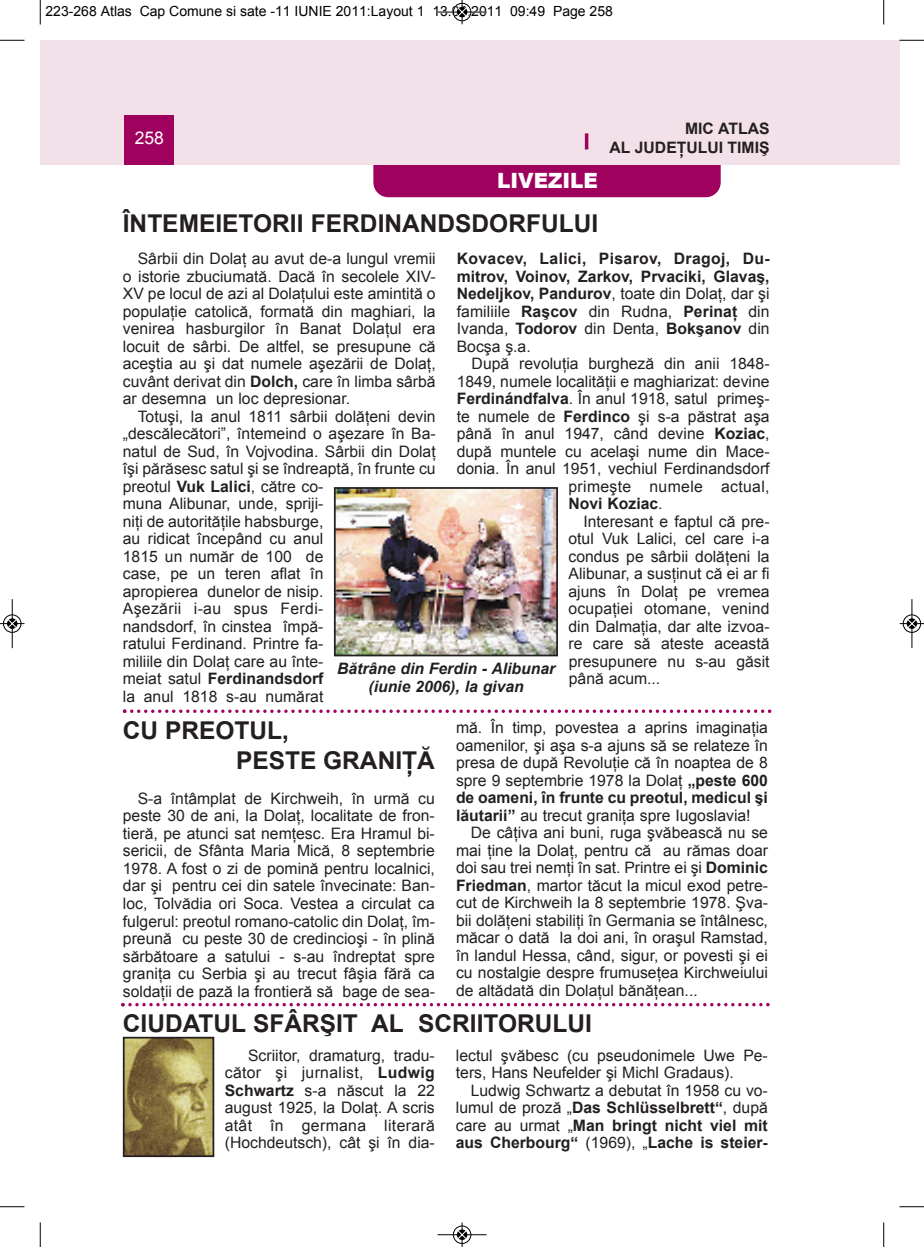
<style>
.page{position:relative;width:924px;height:1247px;background:#fff}
.page>*{position:absolute;margin:0;border:0;box-sizing:border-box;transform-origin:0 0}
.t1{font:700 24.5px/29.4px "Arial";color:#231f20}
.t2{font:900 21px "Arial";color:#fff;scale:.95 1}
.t3{font:17.5px "Arial";color:#fff}
.t4{font:15.75px/17.5px "Arial";color:#231f20;text-align:justify}
.t5{font:700 15.75px/17.5px "Arial";color:#231f20;text-align:right}
.t6{font:italic 700 15.75px/18.9px "Arial";color:#231f20;text-align:center}
.t7{font:15.75px "Arial";letter-spacing:.02em;color:#231f20}
.t8{font:14px "Arial";color:#000}
.s1{font-weight:700}
.s2{font-weight:400}
</style>
<div class="page">
<div style="left:373px;top:134px;width:348px;height:63px;background:#9e015e;border-radius:15px"></div>
<div style="left:40px;top:40px;width:844px;height:124px;background:#f3e1e9"></div>
<div style="left:125px;top:115px;width:49px;height:49px;background:#9e015e"></div>
<hr style="left:585px;top:133px;width:3px;height:16px;background:#9e015e">
<div style="left:884px;top:40px;width:15px;height:124px;background:#f3e1e9"></div>
<img style="left:337px;top:490px;width:218px;height:163px">
<div style="left:334px;top:487px;width:224px;height:169px;border:2px solid #231f20"></div>
<svg style="left:123px;top:709px;width:648px;height:4px"></svg>
<svg style="left:121px;top:1003px;width:648px;height:3px"></svg>
<img style="left:126px;top:1039px;width:85px;height:114px">
<div style="left:123px;top:1036px;width:91px;height:120px;border:2px solid #231f20"></div>
<svg style="left:40px;top:0;width:1px;height:24px"></svg>
<svg style="left:0;top:40px;width:24px;height:1px"></svg>
<svg style="left:883px;top:0;width:1px;height:24px"></svg>
<svg style="left:899px;top:40px;width:25px;height:1px"></svg>
<svg style="left:40px;top:1222px;width:1px;height:24px"></svg>
<svg style="left:0;top:1206px;width:24px;height:1px"></svg>
<svg style="left:883px;top:1222px;width:1px;height:24px"></svg>
<svg style="left:899px;top:1206px;width:25px;height:1px"></svg>
<hr style="left:438px;top:12px;width:48px;height:1px;background:#000">
<div style="left:453px;top:3px;width:18px;height:18px;border:1px solid #000;border-radius:50%"></div>
<svg style="left:458px;top:0;width:8px;height:24px"></svg>
<hr style="left:438px;top:1234px;width:48px;height:1px;background:#000">
<div style="left:453px;top:1225px;width:18px;height:18px;border:1px solid #000;border-radius:50%"></div>
<svg style="left:458px;top:1222px;width:8px;height:24px"></svg>
<div style="left:3px;top:614px;width:19px;height:19px;border:1px solid #fff;border-radius:50%"></div>
<hr style="left:12px;top:599px;width:1px;height:49px;background:#000">
<div style="left:3px;top:614px;width:18px;height:18px;border:1px solid #000;border-radius:50%"></div>
<svg style="left:0;top:619px;width:24px;height:9px"></svg>
<div style="left:902px;top:614px;width:19px;height:19px;border:1px solid #fff;border-radius:50%"></div>
<hr style="left:911px;top:599px;width:1px;height:49px;background:#000">
<div style="left:903px;top:614px;width:18px;height:18px;border:1px solid #000;border-radius:50%"></div>
<svg style="left:900px;top:619px;width:24px;height:9px"></svg>
<p class="t8" style="left:46px;top:3px;width:569px">223-268 Atlas Cap Comune si sate -11 IUNIE 2011:Layout 1 13.06.2011 09:49 Page 258</p>
<p class="t3" style="left:135px;top:128px;width:31px">258</p>
<p class="t5" style="left:609px;top:119px;width:162px;line-height:18.9px">MIC ATLAS<br>AL JUDEŢULUI TIMIŞ</p>
<h2 class="t2" style="left:497px;top:165px;width:108px">LIVEZILE</h2>
<h1 class="t1" style="left:123px;top:209px;width:477px">ÎNTEMEIETORII FERDINANDSDORFULUI</h1>
<p class="t4" style="left:123px;top:250px;width:314px;text-indent:15px">Sârbii din Dolaţ au avut de-a lungul vremii o istorie zbuciumată. Dacă în secolele XIV-XV pe locul de azi al Dolaţului este amintită o populaţie catolică, formată din maghiari, la venirea hasburgilor în Banat Dolaţul era locuit de sârbi. De altfel, se presupune că aceştia au şi dat numele aşezării de Dolaţ, cuvânt derivat din <span class="s1">Dolch,</span> care în limba sârbă ar desemna un loc depresionar.</p>
<p class="t4" style="left:123px;top:407px;width:314px;text-align:left;text-indent:15px">Totuşi, la anul 1811 sârbii dolăţeni devin „descălecători”, întemeind o aşezare în Ba&shy;natul de Sud, în Vojvodina. Sârbii din Dolaţ îşi părăsesc satul şi se îndreaptă, în frunte cu preotul <span class="s1">Vuk Lalici</span>, către co-<br>muna Alibunar, unde, spriji-<br>niţi de autorităţile habsburge,<br>au ridicat începând cu anul<br>1815 un număr de 100 de<br>case, pe un teren aflat în<br>apropierea dunelor de nisip.<br>Aşezării i-au spus Ferdi-<br>nandsdorf, în cinstea împă-<br>ratului Ferdinand. Printre fa-<br>miliile din Dolaţ care au înte-<br>meiat satul <span class="s1">Ferdinandsdorf<br></span>la anul 1818 s-au numărat</p>
<p class="t5" style="left:457px;top:250px;width:314px;text-align:justify">Kovacev, Lalici, Pisarov, Dragoj, Du&shy;mitrov, Voinov, Zarkov, Prvaciki, Glavaş, Nedeljkov, Pandurov<span class="s2">, toate din Dolaţ, dar şi familiile</span> Raşcov <span class="s2">din Rudna,</span> Perinaţ <span class="s2">din Ivanda,</span> Todorov <span class="s2">din Denta,</span> Bokşanov <span class="s2">din Bocşa ş.a.</span></p>
<p class="t4" style="left:472px;top:355px;width:299px">După revoluţia burgheză din anii 1848-</p>
<p class="t4" style="left:457px;top:372px;width:314px">1849, numele localităţii e maghiarizat: devine</p>
<p class="t4" style="left:457px;top:390px;width:314px"><span class="s1">Ferdinándfalva</span>. În anul 1918, satul primeş-</p>
<p class="t4" style="left:457px;top:407px;width:314px">te numele de <span class="s1">Ferdinco</span> şi s-a păstrat aşa</p>
<p class="t4" style="left:457px;top:425px;width:314px">până în anul 1947, când devine <span class="s1">Koziac</span>,</p>
<p class="t4" style="left:457px;top:442px;width:314px">după muntele cu acelaşi nume din Mace-</p>
<p class="t4" style="left:457px;top:460px;width:314px">donia. În anul 1951, vechiul Ferdinandsdorf</p>
<p class="t7" style="left:568px;top:477px;width:203px">primeşte numele actual,</p>
<p class="t5" style="left:568px;top:495px;width:96px">Novi Koziac<span class="s2">.</span></p>
<p class="t4" style="left:583px;top:512px;width:188px">Interesant e faptul că pre-</p>
<p class="t4" style="left:568px;top:530px;width:203px">otul Vuk Lalici, cel care i-a</p>
<p class="t4" style="left:568px;top:547px;width:203px">condus pe sârbii dolăţeni la</p>
<p class="t4" style="left:568px;top:565px;width:203px">Alibunar, a susţinut că ei ar fi</p>
<p class="t4" style="left:568px;top:582px;width:203px">ajuns în Dolaţ pe vremea</p>
<p class="t4" style="left:568px;top:600px;width:203px">ocupaţiei otomane, venind</p>
<p class="t4" style="left:568px;top:617px;width:203px">din Dalmaţia, dar alte izvoa-</p>
<p class="t4" style="left:568px;top:635px;width:203px">re care să ateste această</p>
<p class="t4" style="left:569px;top:652px;width:202px">presupunere nu s-au găsit</p>
<p class="t4" style="left:569px;top:670px;width:93px">până acum...</p>
<p class="t6" style="left:337px;top:658px;width:220px">Bătrâne din Ferdin - Alibunar (iunie 2006), la givan</p>
<h1 class="t1" style="left:236px;top:716px;width:200px;text-indent:-113px">CU PREOTUL,<br>PESTE GRANIŢĂ</h1>
<p class="t4" style="left:123px;top:789px;width:314px;text-indent:15px">S-a întâmplat de Kirchweih, în urmă cu peste 30 de ani, la Dolaţ, localitate de fron&shy;tieră, pe atunci sat nemţesc. Era Hramul bi&shy;sericii, de Sfânta Maria Mică, 8 septembrie 1978. A fost o zi de pomină pentru localnici, dar şi pentru cei din satele învecinate: Ban&shy;loc, Tolvădia ori Soca. Vestea a circulat ca fulgerul: preotul romano-catolic din Dolaţ, îm&shy;preună cu peste 30 de credincioşi - în plină sărbătoare a satului - s-au îndreptat spre graniţa cu Serbia şi au trecut fâşia fără ca soldaţii de pază la frontieră să bage de sea-</p>
<p class="t4" style="left:456px;top:718px;width:313px">mă. În timp, povestea a aprins imaginaţia oamenilor, şi aşa s-a ajuns să se relateze în presa de după Revoluţie că în noaptea de 8 spre 9 septembrie 1978 la Dolaţ <span class="s1">„peste 600 de oameni, în frunte cu preotul, medicul şi lăutarii”</span> au trecut graniţa spre Iugoslavia!</p>
<p class="t4" style="left:456px;top:823px;width:313px;text-indent:15px">De câţiva ani buni, ruga şvăbească nu se mai ţine la Dolaţ, pentru că au rămas doar doi sau trei nemţi în sat. Printre ei şi <span class="s1">Dominic Friedman</span>, martor tăcut la micul exod petre&shy;cut de Kirchweih la 8 septembrie 1978. Şva&shy;bii dolăţeni stabiliţi în Germania se întâlnesc, măcar o dată la doi ani, în oraşul Ramstad, în landul Hessa, când, sigur, or povesti şi ei cu nostalgie despre frumuseţea Kirchweiului de altădată din Dolaţul bănăţean...</p>
<h1 class="t1" style="left:123px;top:1009px;width:471px">CIUDATUL SFÂRŞIT AL SCRIITORULUI</h1>
<p class="t4" style="left:225px;top:1046px;width:212px;text-indent:23px">Scriitor, dramaturg, tradu&shy;cător şi jurnalist, <span class="s1">Ludwig Schwartz</span> s-a născut la 22 august 1925, la Dolaţ. A scris atât în germana literară (Hochdeutsch), cât şi în dia-</p>
<p class="t4" style="left:456px;top:1046px;width:313px">lectul şvăbesc (cu pseudonimele Uwe Pe&shy;ters, Hans Neufelder şi Michl Gradaus).</p>
<p class="t4" style="left:456px;top:1081px;width:313px;text-indent:15px">Ludwig Schwartz a debutat în 1958 cu vo&shy;lumul de proză „<span class="s1">Das Schlüsselbrett“</span>, după care au urmat „<span class="s1">Man bringt nicht viel mit aus Cherbourg“</span> (1969), „<span class="s1">Lache is steier-</span></p>
</div>
